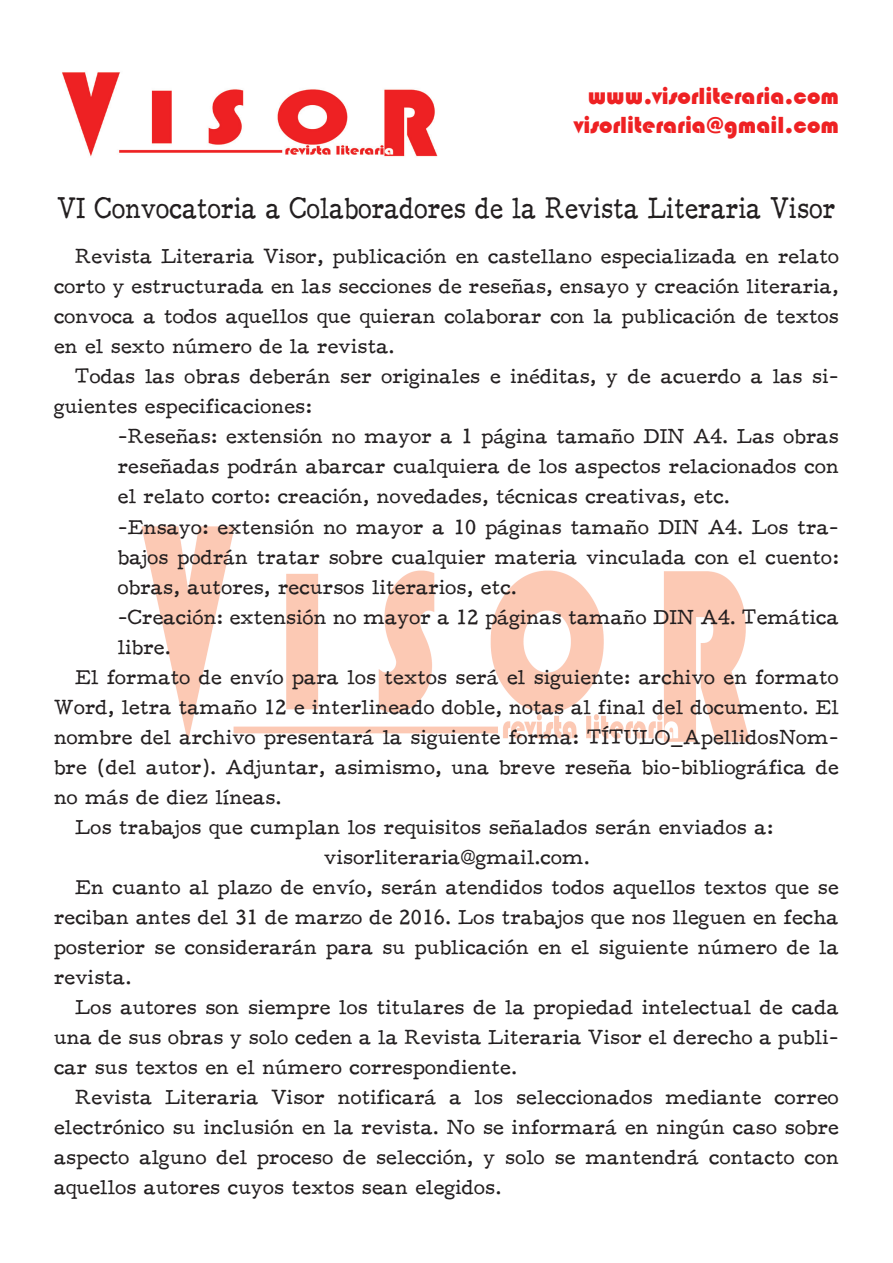
<style>
.page{position:relative;width:893px;height:1263px;background:#fff}
.page>*{position:absolute;margin:0;border:0;box-sizing:border-box;transform-origin:0 0}
.t1{font:30.6px "F25 Executive";color:#231f20;scale:.83 1}
.t2{font:24px/28.8px "Bauhaus 93";color:#ee2123;text-align:center}
.t3{font:21px/30px "F25 Executive";color:#231f20;text-align:justify}
</style>
<div class="page">
<img style="left:141px;top:526px;width:609px;height:216px">
<img style="left:62px;top:72px;width:376px;height:85px">
<p class="t2" style="left:574px;top:82px;width:266px">www.visorliteraria.com visorliteraria@gmail.com</p>
<h1 class="t1" style="left:57px;top:190px;width:939px">VI Convocatoria a Colaboradores de la Revista Literaria Visor</h1>
<p class="t3" style="left:54px;top:241px;width:786px;text-indent:21px">Revista Literaria Visor, publicación en castellano especializada en relato corto y estructurada en las secciones de reseñas, ensayo y creación literaria, convoca a todos aquellos que quieran colaborar con la publicación de textos en el sexto número de la revista.</p>
<p class="t3" style="left:54px;top:361px;width:786px;text-indent:21px">Todas las obras deberán ser originales e inéditas, y de acuerdo a las si&shy;guientes especificaciones:</p>
<p class="t3" style="left:118px;top:422px;width:723px">-Reseñas: extensión no mayor a 1 página tamaño DIN A4. Las obras</p>
<p class="t3" style="left:118px;top:452px;width:723px">reseñadas podrán abarcar cualquiera de los aspectos relacionados con</p>
<p class="t3" style="left:118px;top:482px;width:614px">el relato corto: creación, novedades, técnicas creativas, etc.</p>
<p class="t3" style="left:118px;top:512px;width:723px">-Ensayo: extensión no mayor a 10 páginas tamaño DIN A4. Los tra-</p>
<p class="t3" style="left:118px;top:542px;width:723px">bajos podrán tratar sobre cualquier materia vinculada con el cuento:</p>
<p class="t3" style="left:118px;top:572px;width:401px">obras, autores, recursos literarios, etc.</p>
<p class="t3" style="left:118px;top:602px;width:723px">-Creación: extensión no mayor a 12 páginas tamaño DIN A4. Temática</p>
<p class="t3" style="left:118px;top:632px;width:55px">libre.</p>
<p class="t3" style="left:75px;top:662px;width:765px">El formato de envío para los textos será el siguiente: archivo en formato</p>
<p class="t3" style="left:54px;top:692px;width:787px">Word, letra tamaño 12 e interlineado doble, notas al final del documento. El</p>
<p class="t3" style="left:54px;top:722px;width:786px">nombre del archivo presentará la siguiente forma: TÍTULO_ApellidosNom-</p>
<p class="t3" style="left:54px;top:752px;width:786px">bre (del autor). Adjuntar, asimismo, una breve reseña bio-bibliográfica de</p>
<p class="t3" style="left:54px;top:782px;width:229px">no más de diez líneas.</p>
<p class="t3" style="left:75px;top:812px;width:700px">Los trabajos que cumplan los requisitos señalados serán enviados a:</p>
<p class="t3" style="left:324px;top:842px;width:267px">visorliteraria@gmail.com.</p>
<p class="t3" style="left:75px;top:872px;width:765px">En cuanto al plazo de envío, serán atendidos todos aquellos textos que se</p>
<p class="t3" style="left:54px;top:902px;width:786px">reciban antes del 31 de marzo de 2016. Los trabajos que nos lleguen en fecha</p>
<p class="t3" style="left:54px;top:932px;width:786px">posterior se considerarán para su publicación en el siguiente número de la</p>
<p class="t3" style="left:54px;top:962px;width:79px">revista.</p>
<p class="t3" style="left:75px;top:992px;width:765px">Los autores son siempre los titulares de la propiedad intelectual de cada</p>
<p class="t3" style="left:54px;top:1022px;width:786px">una de sus obras y solo ceden a la Revista Literaria Visor el derecho a publi-</p>
<p class="t3" style="left:54px;top:1052px;width:465px">car sus textos en el número correspondiente.</p>
<p class="t3" style="left:75px;top:1082px;width:765px">Revista Literaria Visor notificará a los seleccionados mediante correo</p>
<p class="t3" style="left:54px;top:1112px;width:787px">electrónico su inclusión en la revista. No se informará en ningún caso sobre</p>
<p class="t3" style="left:54px;top:1142px;width:786px">aspecto alguno del proceso de selección, y solo se mantendrá contacto con</p>
<p class="t3" style="left:54px;top:1172px;width:449px">aquellos autores cuyos textos sean elegidos.</p>
</div>
